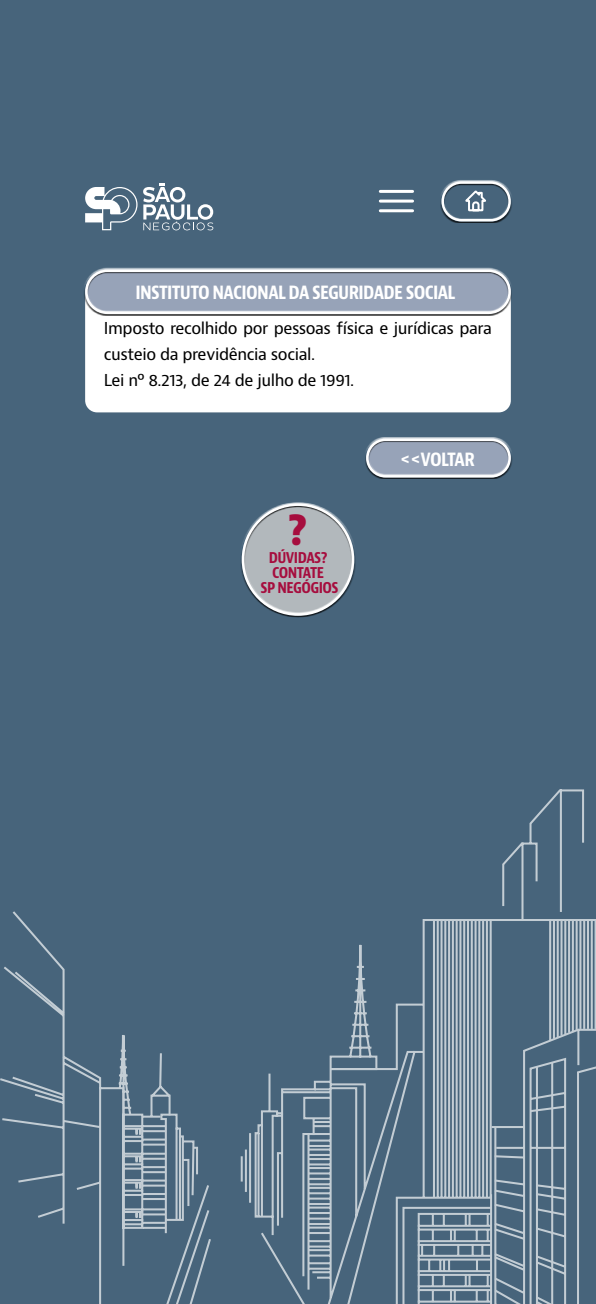
<style>
.page{position:relative;width:596px;height:1304px;background:#fff}
.page>*{position:absolute;margin:0;border:0;box-sizing:border-box;transform-origin:0 0}
.t1{font:700 condensed 44.4px "Bernina Sans";color:#a60d3e}
.t2{font:700 condensed 19.4px "Bernina Sans";letter-spacing:-.035em;color:#fff}
.t3{font:16px/26px "Bernino Sans";letter-spacing:-.025em;color:#000}
.t4{font:700 condensed 15.9px/15.2px "Bernina Sans";letter-spacing:-.035em;color:#a60d3e;text-align:center}
</style>
<div class="page">
<div style="left:0;top:0;width:595px;height:1304px;background:#47647b"></div>
<svg style="left:0;top:789px;width:595px;height:515px"></svg>
<svg style="left:143px;top:183px;width:70px;height:47px"></svg>
<svg style="left:85px;top:187px;width:52px;height:43px"></svg>
<div style="left:240px;top:502px;width:115px;height:113px;background:#fff;opacity:.75"></div>
<div style="left:240px;top:505px;width:115px;height:113px;background:#000;opacity:.75"></div>
<div style="left:241px;top:503px;width:113px;height:113px;border:3px solid #fff;border-radius:50%"></div>
<div style="left:85px;top:282px;width:425px;height:130px;background:#fff;border-radius:12px"></div>
<div style="left:364px;top:437px;width:148px;height:39px;background:#fff;opacity:.75"></div>
<div style="left:364px;top:440px;width:148px;height:39px;background:#000;opacity:.75"></div>
<div style="left:366px;top:439px;width:144px;height:39px;border:2px solid #fff;border-radius:18px"></div>
<div style="left:84px;top:268px;width:428px;height:45px;background:#fff;opacity:.75"></div>
<div style="left:84px;top:271px;width:428px;height:45px;background:#000;opacity:.75"></div>
<div style="left:85px;top:270px;width:425px;height:44px;border:2px solid #fff;border-radius:21px"></div>
<div style="left:439px;top:180px;width:73px;height:40px;background:#fff;opacity:.75"></div>
<div style="left:439px;top:183px;width:73px;height:40px;background:#000;opacity:.75"></div>
<div style="left:441px;top:181px;width:69px;height:40px;border:2px solid #fff;border-radius:19px"></div>
<svg style="left:463px;top:189px;width:24px;height:23px"></svg>
<hr style="left:380px;top:190px;width:32px;height:3px;background:#fff">
<hr style="left:380px;top:200px;width:32px;height:3px;background:#fff">
<hr style="left:380px;top:209px;width:32px;height:3px;background:#fff">
<p class="t2" style="left:135px;top:280px;width:321px">INSTITUTO NACIONAL DA SEGURIDADE SOCIAL</p>
<p class="t3" style="left:104px;top:316px;width:389px">Imposto recolhido por pessoas física e jurídicas para custeio da previdência social.<br>Lei nº 8.213, de 24 de julho de 1991.</p>
<h1 class="t1" style="left:287px;top:502px;width:21px">?</h1>
<p class="t4" style="left:260px;top:550px;width:79px">DÚVIDAS?<br>CONTATE<br>SP NEGÓGIOS</p>
<p class="t2" style="left:400px;top:447px;width:76px">&lt;&lt;VOLTAR</p>
</div>
